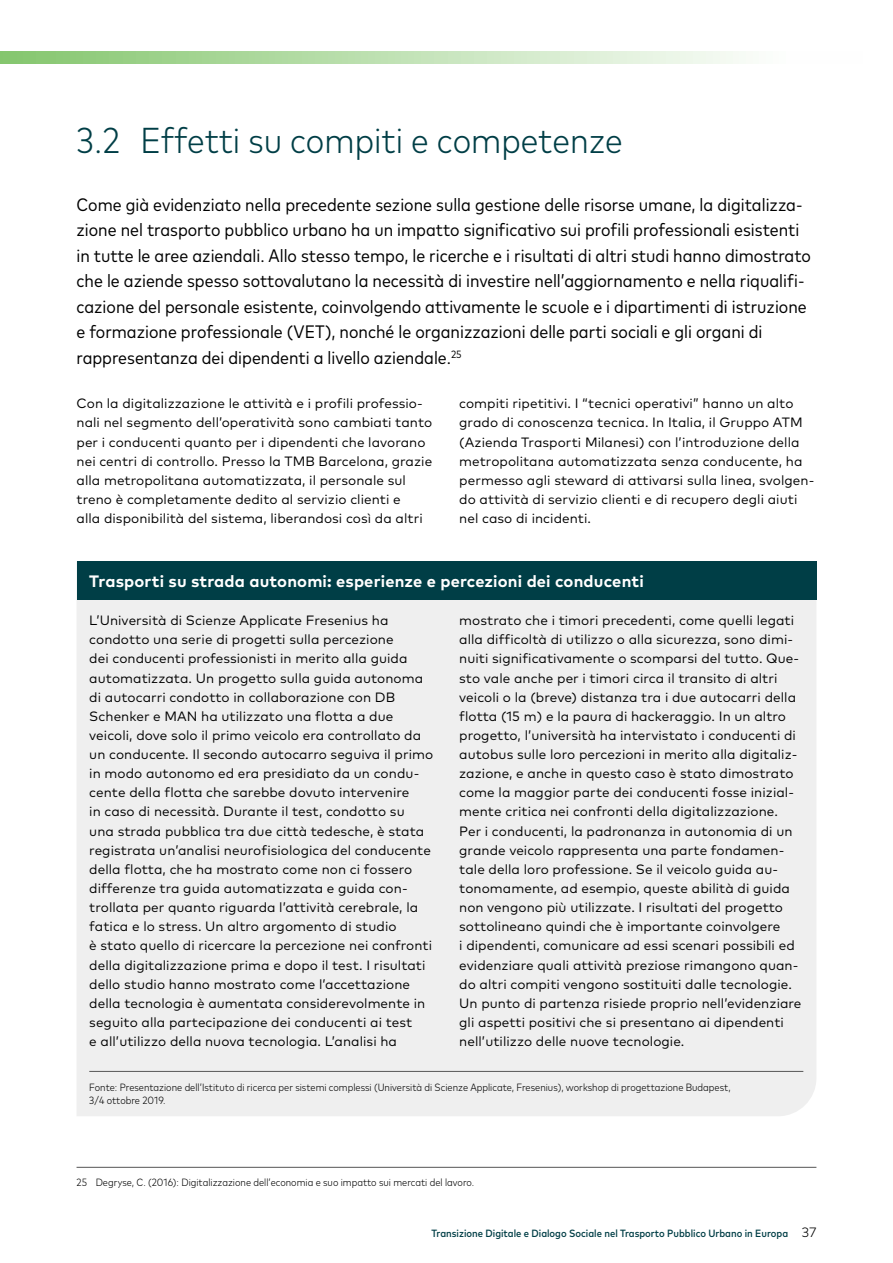
<style>
.page{position:relative;width:893px;height:1263px;background:#fff}
.page>*{position:absolute;margin:0;border:0;box-sizing:border-box;transform-origin:0 0}
.Head_02_IT{font:300 condensed 36px "Mark Pro";color:#003e46}
.Intro_IT{font:condensed 18px/25.5px "Mark Pro";color:#000}
.Subhead_Infobox_IT{font:700 16.5px "Mark Pro";letter-spacing:.01em;color:#fff}
.Copy_IT{font:13.5px/19.2px "Mark Pro";letter-spacing:.005em;color:#000}
.Quelle_IT{font:300 condensed 10.5px/12.8px "Mark Pro";color:#000}
.Fußnoten_IT{font:300 condensed 10.5px "Mark Pro";color:#000}
.t1{font:500 condensed 10.5px "Mark Pro";color:#003e46}
.s1{font-weight:300;font-stretch:normal;font-size:13.5px;color:#000}
</style>
<div class="page">
<svg style="left:0;top:51px;width:739px;height:13px;background:#bce0b0"></svg>
<hr style="left:77px;top:1167px;width:739px;height:1px;background:#555">
<div style="left:77px;top:600px;width:739px;height:516px;background:#efefef"></div>
<div style="left:77px;top:561px;width:739px;height:39px;background:#003e46"></div>
<hr style="left:89px;top:1071px;width:714px;height:1px;background:#555">
<p class="Head_02_IT" style="left:77px;top:114px;width:548px">3.2 Effetti su compiti e competenze</p>
<p class="Intro_IT" style="left:77px;top:190px;width:736px">Come già evidenziato nella precedente sezione sulla gestione delle risorse umane, la digitalizza&shy;zione nel trasporto pubblico urbano ha un impatto significativo sui profili professionali esistenti in tutte le aree aziendali. Allo stesso tempo, le ricerche e i risultati di altri studi hanno dimostrato che le aziende spesso sottovalutano la necessità di investire nell’aggiornamento e nella riqualifi&shy;cazione del personale esistente, coinvolgendo attivamente le scuole e i dipartimenti di istruzione e formazione professionale (VET), nonché le organizzazioni delle parti sociali e gli organi di rappresentanza dei dipendenti a livello aziendale.<sup>25</sup></p>
<p class="Copy_IT" style="left:77px;top:393px;width:357px">Con la digitalizzazione le attività e i profili professio&shy;nali nel segmento dell’operatività sono cambiati tanto per i conducenti quanto per i dipendenti che lavorano nei centri di controllo. Presso la TMB Barcelona, grazie alla metropolitana automatizzata, il personale sul treno è completamente dedito al servizio clienti e<br>alla disponibilità del sistema, liberandosi così da altri</p>
<p class="Copy_IT" style="left:459px;top:393px;width:357px">compiti ripetitivi. I “tecnici operativi” hanno un alto grado di conoscenza tecnica. In Italia, il Gruppo ATM (Azienda Trasporti Milanesi) con l’introduzione della metropolitana automatizzata senza conducente, ha permesso agli steward di attivarsi sulla linea, svolgen&shy;do attività di servizio clienti e di recupero degli aiuti nel caso di incidenti.</p>
<p class="Subhead_Infobox_IT" style="left:89px;top:568px;width:556px">Trasporti su strada autonomi: esperienze e percezioni dei conducenti</p>
<p class="Copy_IT" style="left:89px;top:610px;width:345px">L’Università di Scienze Applicate Fresenius ha condotto una serie di progetti sulla percezione<br>dei conducenti professionisti in merito alla guida automatizzata. Un progetto sulla guida autonoma di autocarri condotto in collaborazione con DB Schenker e MAN ha utilizzato una flotta a due veicoli, dove solo il primo veicolo era controllato da un conducente. Il secondo autocarro seguiva il primo in modo autonomo ed era presidiato da un condu&shy;cente della flotta che sarebbe dovuto intervenire<br>in caso di necessità. Durante il test, condotto su<br>una strada pubblica tra due città tedesche, è stata registrata un’analisi neurofisiologica del conducente della flotta, che ha mostrato come non ci fossero differenze tra guida automatizzata e guida con&shy;trollata per quanto riguarda l’attività cerebrale, la fatica e lo stress. Un altro argomento di studio<br>è stato quello di ricercare la percezione nei confronti della digitalizzazione prima e dopo il test. I risultati dello studio hanno mostrato come l’accettazione della tecnologia è aumentata considerevolmente in seguito alla partecipazione dei conducenti ai test<br>e all’utilizzo della nuova tecnologia. L’analisi ha</p>
<p class="Copy_IT" style="left:459px;top:610px;width:344px">mostrato che i timori precedenti, come quelli legati alla difficoltà di utilizzo o alla sicurezza, sono dimi&shy;nuiti significativamente o scomparsi del tutto. Que&shy;sto vale anche per i timori circa il transito di altri veicoli o la (breve) distanza tra i due autocarri della flotta (15 m) e la paura di hackeraggio. In un altro progetto, l’università ha intervistato i conducenti di autobus sulle loro percezioni in merito alla digitaliz&shy;zazione, e anche in questo caso è stato dimostrato come la maggior parte dei conducenti fosse inizial&shy;mente critica nei confronti della digitalizzazione.<br>Per i conducenti, la padronanza in autonomia di un grande veicolo rappresenta una parte fondamen&shy;tale della loro professione. Se il veicolo guida au&shy;tonomamente, ad esempio, queste abilità di guida non vengono più utilizzate. I risultati del progetto sottolineano quindi che è importante coinvolgere<br>i dipendenti, comunicare ad essi scenari possibili ed evidenziare quali attività preziose rimangono quan&shy;do altri compiti vengono sostituiti dalle tecnologie.<br>Un punto di partenza risiede proprio nell’evidenziare gli aspetti positivi che si presentano ai dipendenti nell’utilizzo delle nuove tecnologie.</p>
<p class="Quelle_IT" style="left:89px;top:1080px;width:643px">Fonte: Presentazione dell’Istituto di ricerca per sistemi complessi (Università di Scienze Applicate, Fresenius), workshop di progettazione Budapest,<br>3/4 ottobre 2019.</p>
<p class="Fußnoten_IT" style="left:77px;top:1175px;width:399px">25 Degryse, C. (2016): Digitalizzazione dell’economia e suo impatto sui mercati del lavoro.</p>
<p class="t1" style="left:432px;top:1226px;width:386px">Transizione Digitale e Dialogo Sociale nel Trasporto Pubblico Urbano in Europa <span class="s1">37</span></p>
</div>
